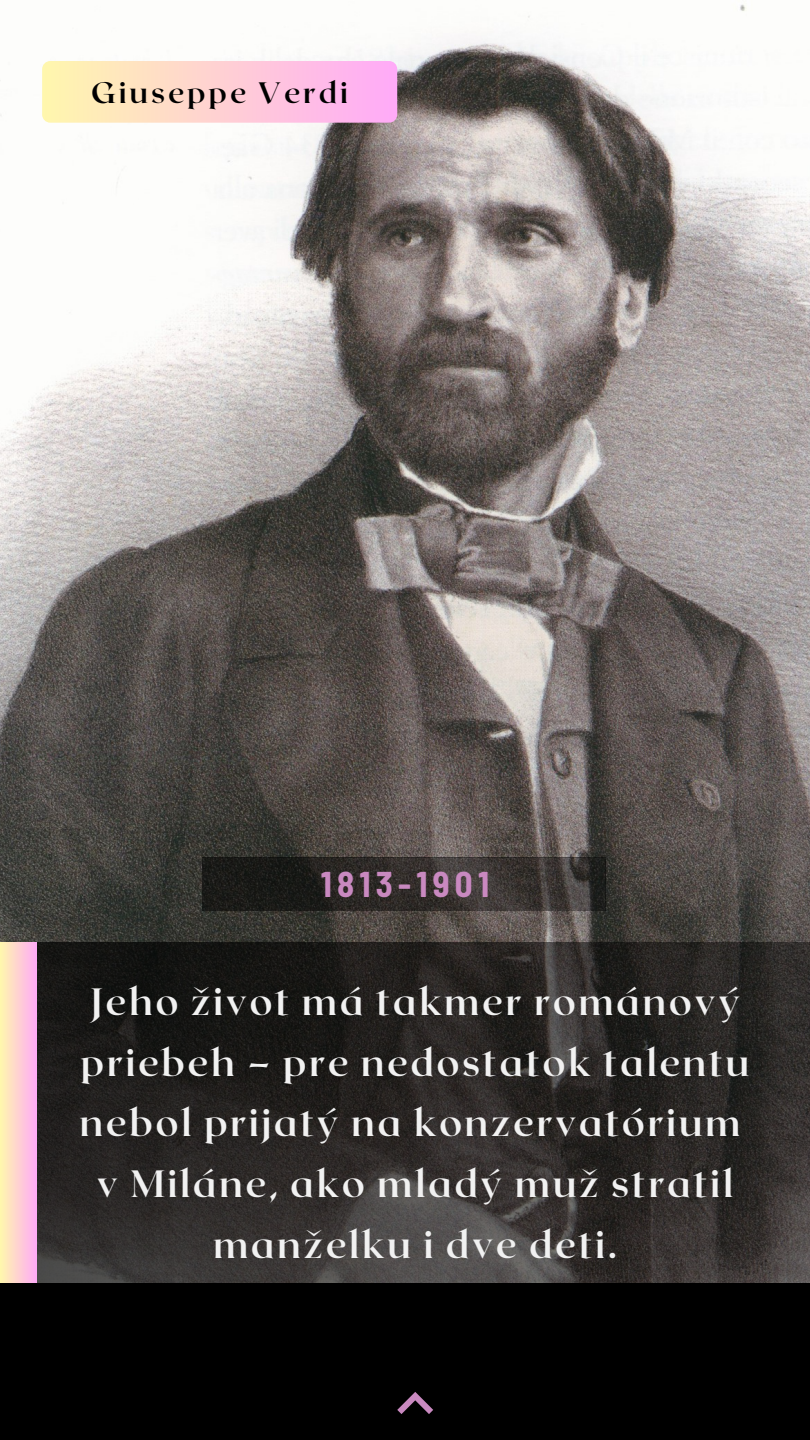
<style>
.page{position:relative;width:810px;height:1440px;background:#fff}
.page>*{position:absolute;margin:0;border:0;box-sizing:border-box;transform-origin:0 0}
.t1{font:700 38px/60.8px "Roxborough CF";letter-spacing:.065em;color:#f1f1f1}
.t2{font:700 semi-condensed 35px "Barlow";letter-spacing:.15em;color:#c989c0}
.t3{font:700 29.5px "Roxborough CF";letter-spacing:.1em;color:#000}
</style>
<div class="page">
<img style="left:0;top:4px;width:810px;height:938px">
<svg style="left:37px;top:942px;width:773px;height:341px;background:#2c2927"></svg>
<svg style="left:0;top:942px;width:37px;height:341px;background:#ffd0d2"></svg>
<div style="left:0;top:1283px;width:810px;height:157px;background:#000"></div>
<svg style="left:397px;top:1392px;width:36px;height:22px"></svg>
<svg style="left:202px;top:857px;width:403px;height:54px;background:#2e2b28"></svg>
<div style="left:42px;top:61px;width:355px;height:62px;background:linear-gradient(to right,#fff7ad,#ffaaf8);border-radius:8px"></div>
<p class="t3" style="left:91px;top:74px;width:258px">Giuseppe Verdi</p>
<p class="t2" style="left:321px;top:862px;width:170px">1813-1901</p>
<p class="t1" style="left:80px;top:969px;width:671px">Jeho život má takmer románový priebeh – pre nedostatok talentu nebol prijatý na konzervatórium</p>
<p class="t1" style="left:97px;top:1151px;width:638px;text-align:center">v Miláne, ako mladý muž stratil manželku i dve deti.</p>
</div>
